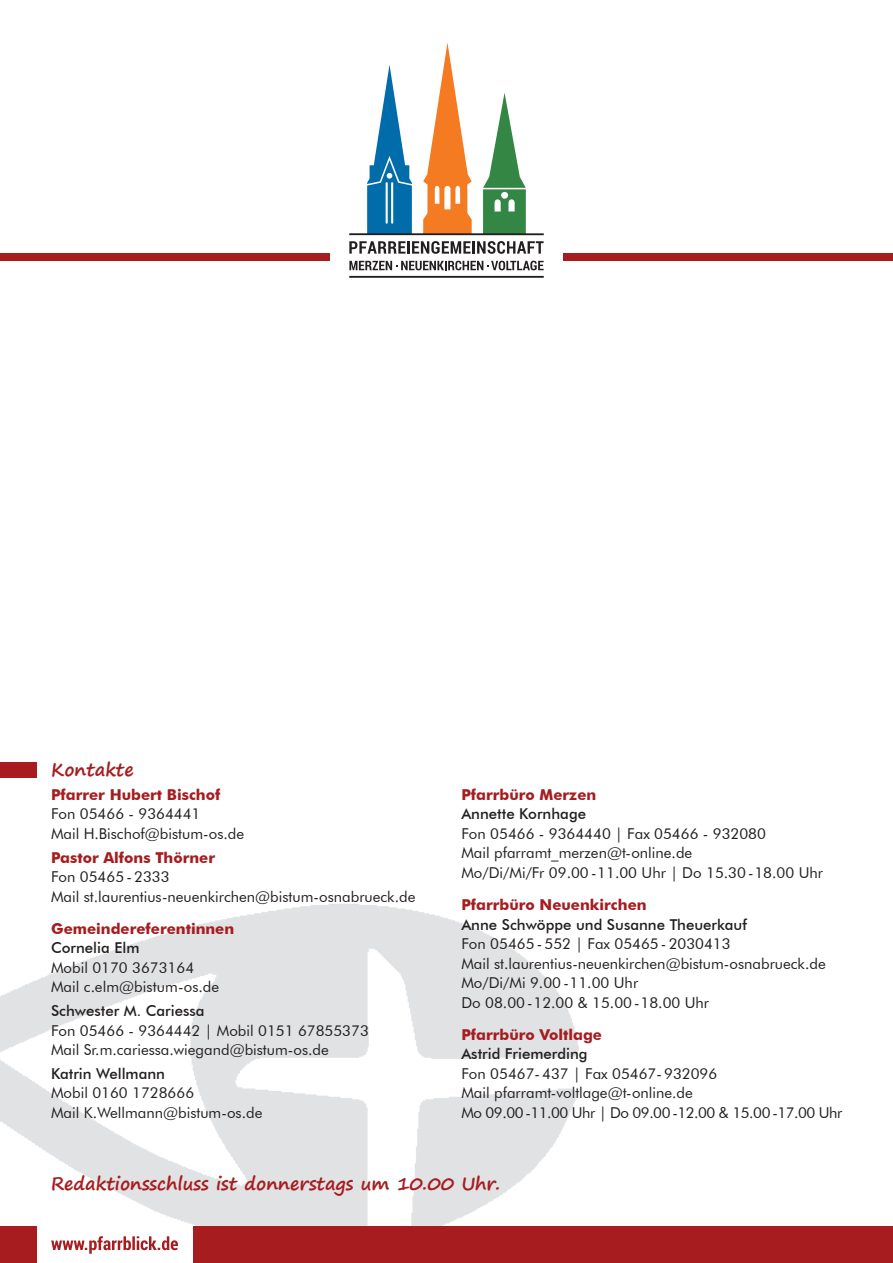
<style>
.page{position:relative;width:893px;height:1263px;background:#fff}
.page>*{position:absolute;margin:0;border:0;box-sizing:border-box;transform-origin:0 0}
.t1{font:700 18px "Segoe Print";color:#a61c1f}
.t2{font:15px/19.5px "Futura BT";color:#231f20}
.t3{font:700 15px "Futura BT";color:#a61c1f}
.t4{font:500 15px "Futura BT";color:#231f20}
</style>
<div class="page">
<img style="left:0;top:904px;width:617px;height:359px">
<div style="left:564px;top:253px;width:329px;height:8px;background:#a61c1f"></div>
<div style="left:0;top:253px;width:329px;height:8px;background:#a61c1f"></div>
<svg style="left:423px;top:43px;width:49px;height:190px"></svg>
<svg style="left:483px;top:93px;width:43px;height:140px"></svg>
<svg style="left:367px;top:65px;width:45px;height:168px"></svg>
<hr style="left:349px;top:276px;width:195px;height:2px;background:#231f20">
<svg style="left:349px;top:261px;width:195px;height:9px"></svg>
<svg style="left:349px;top:241px;width:195px;height:13px"></svg>
<hr style="left:349px;top:233px;width:195px;height:2px;background:#231f20">
<svg style="left:51px;top:1236px;width:127px;height:18px"></svg>
<div style="left:0;top:1227px;width:36px;height:36px;background:#a61c1f"></div>
<div style="left:193px;top:1227px;width:700px;height:36px;background:#a61c1f"></div>
<div style="left:0;top:762px;width:36px;height:15px;background:#a61c1f"></div>
<p class="t1" style="left:51px;top:754px;width:84px">Kontakte</p>
<p class="t3" style="left:51px;top:785px;width:171px">Pfarrer Hubert Bischof</p>
<p class="t2" style="left:51px;top:804px;width:195px">Fon 05466 - 9364441<br>Mail H.Bischof@bistum-os.de</p>
<p class="t3" style="left:51px;top:848px;width:166px">Pastor Alfons Thörner</p>
<p class="t2" style="left:51px;top:867px;width:366px">Fon 05465 - 2333<br>Mail st.laurentius-neuenkirchen@bistum-osnabrueck.de</p>
<p class="t3" style="left:51px;top:919px;width:185px">Gemeindereferentinnen</p>
<p class="t4" style="left:51px;top:939px;width:90px">Cornelia Elm</p>
<p class="t2" style="left:51px;top:957px;width:170px">Mobil 0170 3673164<br>Mail c.elm@bistum-os.de</p>
<p class="t4" style="left:51px;top:1001px;width:155px">Schwester M. Cariessa</p>
<p class="t2" style="left:51px;top:1020px;width:319px">Fon 05466 - 9364442 | Mobil 0151 67855373<br>Mail Sr.m.cariessa.wiegand@bistum-os.de</p>
<p class="t4" style="left:51px;top:1064px;width:116px">Katrin Wellmann</p>
<p class="t2" style="left:51px;top:1083px;width:213px">Mobil 0160 1728666<br>Mail K.Wellmann@bistum-os.de</p>
<p class="t3" style="left:461px;top:785px;width:137px">Pfarrbüro Merzen</p>
<p class="t4" style="left:461px;top:805px;width:126px">Annette Kornhage</p>
<p class="t2" style="left:461px;top:823px;width:363px">Fon 05466 - 9364440 | Fax 05466 - 932080<br>Mail pfarramt_merzen@t-online.de<br>Mo/Di/Mi/Fr 09.00 -11.00 Uhr | Do 15.30 -18.00 Uhr</p>
<p class="t3" style="left:461px;top:895px;width:187px">Pfarrbüro Neuenkirchen</p>
<p class="t4" style="left:461px;top:915px;width:287px">Anne Schwöppe und Susanne Theuerkauf</p>
<p class="t2" style="left:461px;top:934px;width:366px">Fon 05465 - 552 | Fax 05465 - 2030413<br>Mail st.laurentius-neuenkirchen@bistum-osnabrueck.de Mo/Di/Mi 9.00 -11.00 Uhr<br>Do 08.00 -12.00 &amp; 15.00 -18.00 Uhr</p>
<p class="t3" style="left:461px;top:1025px;width:142px">Pfarrbüro Voltlage</p>
<p class="t4" style="left:461px;top:1045px;width:128px">Astrid Friemerding</p>
<p class="t2" style="left:461px;top:1063px;width:383px">Fon 05467- 437 | Fax 05467- 932096<br>Mail pfarramt-voltlage@t-online.de<br>Mo 09.00-11.00 Uhr | Do 09.00-12.00 &amp; 15.00-17.00 Uhr</p>
<p class="t1" style="left:51px;top:1167px;width:451px">Redaktionsschluss ist donnerstags um 10.00 Uhr.</p>
</div>
